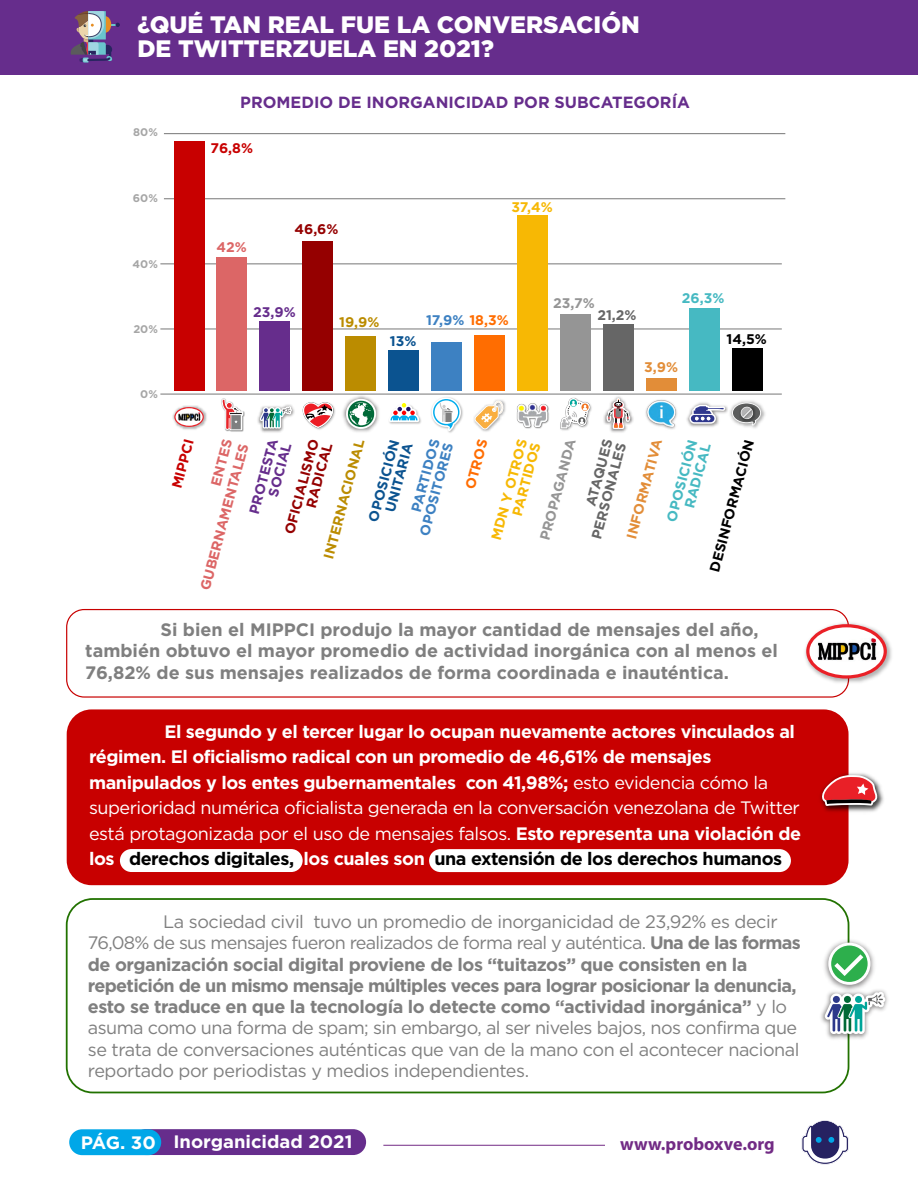
<style>
.page{position:relative;width:918px;height:1188px;background:#fff}
.page>*{position:absolute;margin:0;border:0;box-sizing:border-box;transform-origin:0 0}
.t1{font:900 23.7px/24px "Gotham";color:#fff}
.t2{font:18px/21.3px "Gotham";letter-spacing:-.025em;color:#7f7f7f}
.t3{font:700 18px/25.5px "Gotham";letter-spacing:-.025em;color:#fff}
.t4{font:700 18px/21.3px "Gotham";color:#7f7f7f}
.t5{font:700 18px "Gotham";color:#fff}
.t6{font:700 18px "Myriad Pro";color:#722b85}
.t7{font:700 16.2px "Gotham";color:#662d8c}
.t8{font:700 13.95px/14px "Gotham";color:#3d81c2;text-align:right}
.t9{font:700 13.95px/16.8px "Gotham";color:#dc6666;text-align:right}
.t10{font:700 13.95px/14px "Gotham";color:#950000;text-align:right}
.t11{font:700 13.95px/14px "Gotham";color:#f7b804;text-align:right}
.t12{font:700 13.95px/14px "Gotham";color:#666;text-align:right}
.t13{font:700 13.95px/14px "Gotham";color:#46b9c2;text-align:right}
.t14{font:700 13.95px/14px "Gotham";color:#0b5390;text-align:right}
.t15{font:700 13.95px/14px "Gotham";color:#662d8c;text-align:right}
.t16{font:700 13.95px "Gotham";color:#000}
.t17{font:700 13.95px "Gotham";color:#bb8c00}
.t18{font:700 13.95px "Gotham";color:#959595}
.t19{font:700 13.95px "Gotham";color:#e28d38}
.t20{font:700 13.95px "Gotham";color:#c80000}
.t21{font:700 13.95px "Gotham";color:#ff6d01}
.t22{font:700 11.1px "Gotham";color:#a6a6a6}
.s1{color:#ff6d01}
.s2{font-weight:400}
.s3{color:#000}
.s4{font-weight:700}
</style>
<div class="page">
<div style="left:67px;top:709px;width:782px;height:176px;background:#c80000;border-radius:25px"></div>
<div style="left:120px;top:849px;width:183px;height:23px;background:#fff;border-radius:11px"></div>
<div style="left:429px;top:849px;width:362px;height:23px;background:#fff;border-radius:11px"></div>
<div style="left:0;top:0;width:918px;height:74px;background:#662d8c"></div>
<svg style="left:70px;top:11px;width:50px;height:52px"></svg>
<hr style="left:164px;top:199px;width:621px;height:1px;background:#777">
<hr style="left:160px;top:264px;width:622px;height:1px;background:#777">
<hr style="left:160px;top:329px;width:622px;height:1px;background:#777">
<hr style="left:160px;top:394px;width:622px;height:1px;background:#777">
<hr style="left:164px;top:133px;width:621px;height:1px;background:#777">
<div style="left:174px;top:141px;width:30px;height:250px;background:#c80000"></div>
<div style="left:217px;top:258px;width:30px;height:133px;background:#dc6666"></div>
<div style="left:260px;top:322px;width:30px;height:69px;background:#662d8c"></div>
<div style="left:303px;top:241px;width:30px;height:150px;background:#950000"></div>
<div style="left:346px;top:337px;width:30px;height:54px;background:#bb8c00"></div>
<div style="left:389px;top:350px;width:30px;height:41px;background:#0b5390"></div>
<div style="left:432px;top:343px;width:30px;height:48px;background:#3d81c2"></div>
<div style="left:474px;top:335px;width:31px;height:56px;background:#ff6d01"></div>
<div style="left:517px;top:216px;width:31px;height:175px;background:#f7b804"></div>
<div style="left:560px;top:314px;width:31px;height:77px;background:#959595"></div>
<div style="left:603px;top:324px;width:30px;height:67px;background:#666"></div>
<div style="left:646px;top:378px;width:30px;height:13px;background:#e28d38"></div>
<div style="left:689px;top:309px;width:30px;height:82px;background:#46b9c2"></div>
<div style="left:732px;top:348px;width:30px;height:43px;background:#000"></div>
<img style="left:172px;top:406px;width:35px;height:24px">
<svg style="left:174px;top:407px;width:30px;height:20px"></svg>
<img style="left:177px;top:412px;width:24px;height:9px">
<img style="left:560px;top:397px;width:32px;height:34px">
<img style="left:516px;top:403px;width:33px;height:26px">
<img style="left:643px;top:394px;width:37px;height:36px">
<img style="left:302px;top:402px;width:33px;height:28px">
<img style="left:431px;top:406px;width:32px;height:27px">
<svg style="left:432px;top:397px;width:29px;height:34px"></svg>
<img style="left:389px;top:416px;width:32px;height:8px">
<svg style="left:389px;top:403px;width:30px;height:19px"></svg>
<img style="left:221px;top:398px;width:24px;height:34px">
<svg style="left:222px;top:399px;width:21px;height:31px"></svg>
<img style="left:686px;top:401px;width:79px;height:27px">
<svg style="left:689px;top:405px;width:36px;height:19px"></svg>
<img style="left:257px;top:404px;width:38px;height:29px">
<svg style="left:260px;top:406px;width:32px;height:23px"></svg>
<svg style="left:732px;top:403px;width:29px;height:23px"></svg>
<img style="left:603px;top:396px;width:31px;height:37px">
<svg style="left:607px;top:398px;width:23px;height:31px"></svg>
<img style="left:340px;top:394px;width:42px;height:38px">
<svg style="left:345px;top:399px;width:31px;height:30px"></svg>
<img style="left:495px;top:400px;width:11px;height:11px">
<svg style="left:474px;top:401px;width:31px;height:31px"></svg>
<div style="left:66px;top:609px;width:783px;height:89px;border:1px solid #c80000;border-radius:18px"></div>
<div style="left:66px;top:898px;width:783px;height:195px;border:2px solid #227200;border-radius:26px"></div>
<img style="left:820px;top:771px;width:64px;height:43px">
<svg style="left:821px;top:775px;width:57px;height:31px"></svg>
<img style="left:824px;top:937px;width:50px;height:50px">
<svg style="left:828px;top:943px;width:42px;height:42px"></svg>
<div style="left:831px;top:946px;width:37px;height:36px;background:#2daf4c;border-radius:50%"></div>
<svg style="left:834px;top:954px;width:29px;height:22px"></svg>
<img style="left:805px;top:620px;width:87px;height:66px">
<svg style="left:806px;top:624px;width:81px;height:55px"></svg>
<img style="left:814px;top:638px;width:65px;height:23px">
<img style="left:821px;top:987px;width:67px;height:55px">
<svg style="left:824px;top:992px;width:61px;height:42px"></svg>
<div style="left:133px;top:1129px;width:233px;height:26px;background:#662d8c;border-radius:13px"></div>
<div style="left:69px;top:1129px;width:92px;height:26px;background:#00a7e8;border-radius:13px"></div>
<hr style="left:383px;top:1145px;width:389px;height:1px;background:#722b85">
<div style="left:605px;top:1130px;width:183px;height:48px;background:#fff"></div>
<svg style="left:802px;top:1120px;width:47px;height:45px"></svg>
<h1 class="t1" style="left:137px;top:12px;width:504px">¿QUÉ TAN REAL FUE LA CONVERSACIÓN<br>DE TWITTERZUELA EN 2021?</h1>
<p class="t22" style="left:133px;top:125px;width:26px">80%</p>
<p class="t22" style="left:133px;top:191px;width:26px">60%</p>
<p class="t22" style="left:133px;top:257px;width:27px">40%</p>
<p class="t22" style="left:133px;top:322px;width:26px">20%</p>
<p class="t22" style="left:140px;top:386px;width:19px">0%</p>
<p class="t7" style="left:240px;top:92px;width:451px">PROMEDIO DE INORGANICIDAD POR SUBCATEGORÍA</p>
<p class="t20" style="left:211px;top:139px;width:44px">76,8%</p>
<p class="t9" style="left:216px;top:238px;width:32px">42%</p>
<p class="t10" style="left:294px;top:222px;width:46px">46,6%</p>
<p class="t11" style="left:511px;top:200px;width:43px">37,4%</p>
<p class="t15" style="left:253px;top:305px;width:44px">23,9%</p>
<p class="t17" style="left:339px;top:313px;width:42px">19,9%</p>
<p class="t14" style="left:390px;top:334px;width:28px">13%</p>
<p class="t8" style="left:426px;top:313px;width:84px">17,9% <span class="s1">18,3%</span></p>
<p class="t18" style="left:553px;top:294px;width:43px">23,7%</p>
<p class="t12" style="left:597px;top:308px;width:41px">21,2%</p>
<p class="t13" style="left:682px;top:291px;width:44px">26,3%</p>
<p class="t19" style="left:644px;top:358px;width:35px">3,9%</p>
<p class="t16" style="left:727px;top:330px;width:42px">14,5%</p>
<p class="t20" style="left:167px;top:486px;width:52px;rotate:-75deg">MIPPCI</p>
<p class="t9" style="left:180px;top:583px;width:153px;rotate:-75deg">ENTES<br>GUBERNAMENTALES</p>
<p class="t15" style="left:247px;top:512px;width:78px;rotate:-75deg">PROTESTA<br>SOCIAL</p>
<p class="t17" style="left:319px;top:556px;width:125px;rotate:-75deg">INTERNACIONAL</p>
<p class="t14" style="left:366px;top:520px;width:86px;rotate:-75deg">OPOSICIÓN<br>UNITARIA</p>
<p class="t8" style="left:404px;top:530px;width:97px;rotate:-75deg">PARTIDOS<br>OPOSITORES</p>
<p class="t21" style="left:461px;top:487px;width:53px;rotate:-75deg">OTROS</p>
<p class="t11" style="left:489px;top:538px;width:105px;rotate:-75deg">MDN Y OTROS<br>PARTIDOS</p>
<p class="t18" style="left:535px;top:538px;width:106px;rotate:-75deg">PROPAGANDA</p>
<p class="t12" style="left:576px;top:533px;width:100px;rotate:-75deg">ATAQUES<br>PERSONALES</p>
<p class="t19" style="left:622px;top:536px;width:104px;rotate:-75deg">INFORMATIVA</p>
<p class="t13" style="left:664px;top:520px;width:86px;rotate:-75deg">OPOSICIÓN<br>RADICAL</p>
<p class="t16" style="left:705px;top:569px;width:138px;rotate:-75deg">DESINFORMACIÓN</p>
<p class="t10" style="left:282px;top:532px;width:99px;rotate:-75deg">OFICIALISMO<br>RADICAL</p>
<p class="t4" style="left:85px;top:619px;width:694px;text-indent:75px">Si bien el MIPPCI produjo la mayor cantidad de mensajes del año, también obtuvo el mayor promedio de actividad inorgánica con al menos el<br>76,82% de sus mensajes realizados de forma coordinada e inauténtica.</p>
<p class="t3" style="left:89px;top:719px;width:714px;text-indent:75px">El segundo y el tercer lugar lo ocupan nuevamente actores vinculados al régimen. El oficialismo radical con un promedio de 46,61% de mensajes manipulados y los entes gubernamentales con 41,98%; <span class="s2">esto evidencia cómo la superioridad numérica oficialista generada en la conversación venezolana de Twitter está protagonizada por el uso de mensajes falsos.</span> Esto representa una violación de los <span class="s3">derechos digitales,</span> los cuales son <span class="s3">una extensión de los derechos humanos</span></p>
<p class="t2" style="left:88px;top:911px;width:714px;text-indent:75px">La sociedad civil tuvo un promedio de inorganicidad de 23,92% es decir 76,08% de sus mensajes fueron realizados de forma real y auténtica. <span class="s4">Una de las formas de organización social digital proviene de los “tuitazos” que consisten en la repetición de un mismo mensaje múltiples veces para lograr posicionar la denuncia, esto se traduce en que la tecnología lo detecte como “actividad inorgánica”</span> y lo asuma como una forma de spam; sin embargo, al ser niveles bajos, nos confirma que se trata de conversaciones auténticas que van de la mano con el acontecer nacional reportado por periodistas y medios independientes.</p>
<p class="t5" style="left:81px;top:1130px;width:273px">PÁG. 30 Inorganicidad 2021</p>
<p class="t6" style="left:620px;top:1132px;width:156px">www.proboxve.org</p>
</div>
